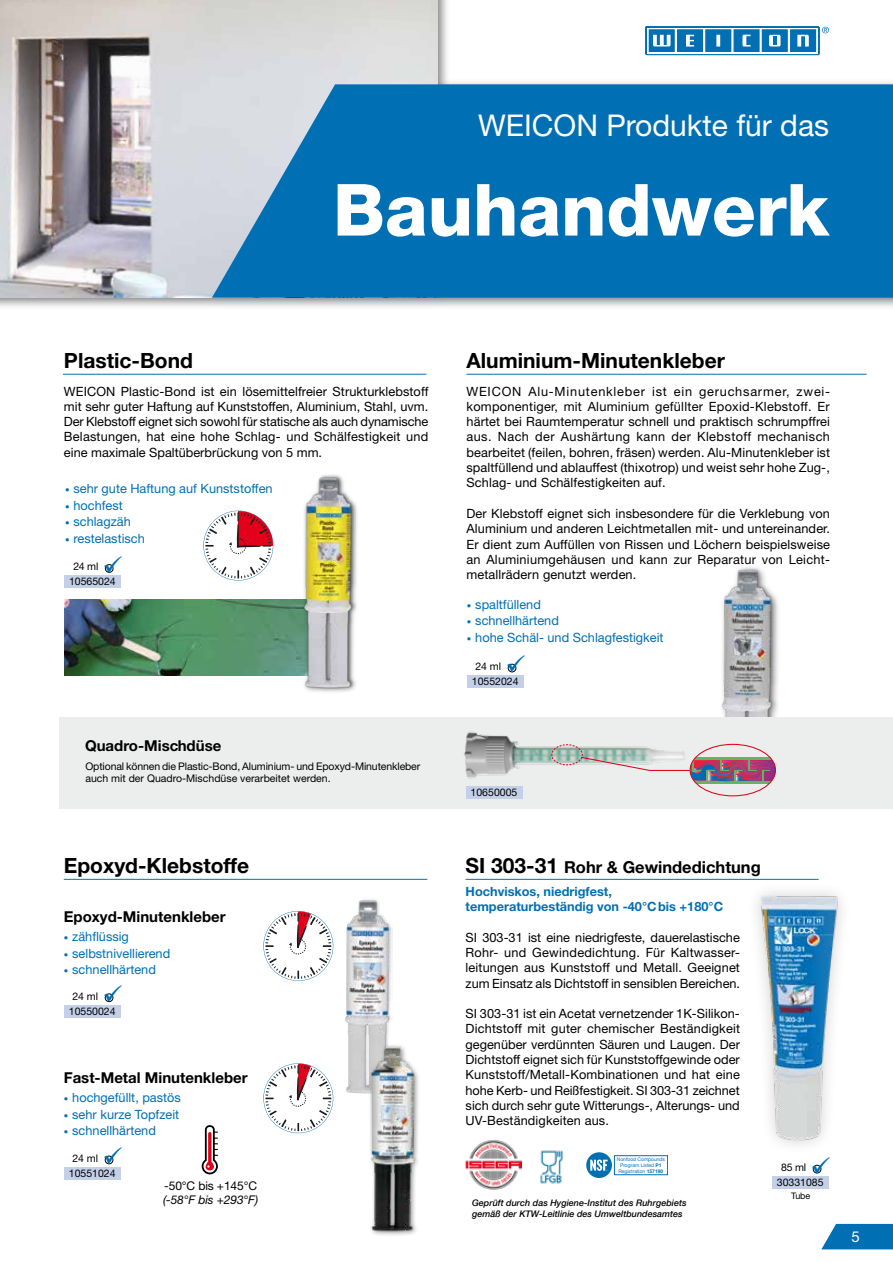
<style>
.page{position:relative;width:893px;height:1263px;background:#fff}
.page>*{position:absolute;margin:0;border:0;box-sizing:border-box;transform-origin:0 0}
.t1{font:800 72px "Helvetica Neue";color:#fff}
.t2{font:30px "Helvetica Neue";color:#fff}
.t3{font:700 21px "Helvetica Neue";color:#000}
.t4{font:700 16.5px "Helvetica Neue";color:#000}
.t5{font:700 15px "Helvetica Neue";color:#000}
.t6{font:700 15px "Helvetica Neue CE";color:#000}
.t7{font:15px "Helvetica Neue";color:#fff}
.t8{font:12.75px/15.3px "Helvetica Neue";letter-spacing:.01em;color:#000;text-align:justify}
.t9{font:12.75px "Helvetica Neue";color:#006fb4}
.t10{font:700 12.75px/15.3px "Helvetica Neue";color:#006fb4}
.t11{font:italic 12px "Helvetica Neue CE";letter-spacing:-.01em;color:#000}
.t12{font:12px "Helvetica Neue";letter-spacing:-.01em;color:#000}
.t13{font:10.5px/12.6px "Helvetica Neue";color:#000}
.t14{font:italic 500 9px/10.5px "Helvetica Neue LT Com";color:#000}
.t15{font:9px "Helvetica Neue";color:#000}
.t16{font:4.95px/6px "Helvetica Neue";color:#006fb4;text-align:center}
.s1{font-size:9px}
.s2{font-size:21px}
.s3{font-weight:700}
</style>
<div class="page">
<svg style="left:821px;top:1224px;width:72px;height:25px;background:#1b7ebc"></svg>
<div style="left:0;top:0;width:893px;height:310px;background:#000;opacity:.5"></div>
<img style="left:0;top:0;width:438px;height:298px">
<svg style="left:212px;top:84px;width:681px;height:214px;background:#1479b8"></svg>
<svg style="left:645px;top:26px;width:184px;height:29px"></svg>
<img style="left:65px;top:600px;width:236px;height:75px">
<hr style="left:63px;top:374px;width:363px;height:1px;background:#006fb4">
<div style="left:301px;top:472px;width:59px;height:223px;background:#000;opacity:.5"></div>
<img style="left:303px;top:474px;width:52px;height:215px">
<svg style="left:203px;top:511px;width:70px;height:69px"></svg>
<div style="left:64px;top:575px;width:57px;height:13px;background:#c3d0e8"></div>
<hr style="left:466px;top:374px;width:401px;height:1px;background:#006fb4">
<div style="left:467px;top:675px;width:57px;height:13px;background:#c3d0e8"></div>
<div style="left:718px;top:564px;width:65px;height:200px;background:#000;opacity:.5"></div>
<img style="left:721px;top:567px;width:55px;height:150px">
<hr style="left:64px;top:879px;width:363px;height:1px;background:#006fb4">
<img style="left:345px;top:899px;width:48px;height:195px">
<div style="left:64px;top:1167px;width:57px;height:13px;background:#c3d0e8"></div>
<svg style="left:263px;top:1063px;width:70px;height:70px"></svg>
<svg style="left:263px;top:911px;width:70px;height:70px"></svg>
<svg style="left:201px;top:1125px;width:17px;height:50px"></svg>
<div style="left:64px;top:1005px;width:57px;height:12px;background:#c3d0e8"></div>
<div style="left:60px;top:717px;width:833px;height:92px;background:#eceded"></div>
<div style="left:465px;top:786px;width:57px;height:13px;background:#c3d0e8"></div>
<img style="left:464px;top:732px;width:87px;height:47px">
<hr style="left:690px;top:781px;width:85px;height:3px;background:#64b367">
<img style="left:551px;top:744px;width:224px;height:39px">
<div style="left:772px;top:1176px;width:57px;height:13px;background:#c3d0e8"></div>
<img style="left:466px;top:1140px;width:38px;height:49px">
<img style="left:487px;top:1142px;width:129px;height:48px">
<div style="left:586px;top:1152px;width:26px;height:26px;background:#006fb4;border-radius:50%"></div>
<svg style="left:590px;top:1159px;width:18px;height:12px"></svg>
<div style="left:614px;top:1155px;width:54px;height:20px;border:1px solid #006fb4"></div>
<hr style="left:466px;top:879px;width:353px;height:1px;background:#006fb4">
<img style="left:729px;top:878px;width:113px;height:267px">
<img style="left:362px;top:1043px;width:56px;height:192px">
<svg style="left:104px;top:564px;width:10px;height:9px"></svg>
<svg style="left:507px;top:663px;width:10px;height:9px"></svg>
<svg style="left:104px;top:1155px;width:10px;height:9px"></svg>
<svg style="left:104px;top:993px;width:10px;height:9px"></svg>
<svg style="left:812px;top:1164px;width:10px;height:9px"></svg>
<h2 class="t2" style="left:478px;top:108px;width:353px">WEICON Produkte für das</h2>
<h1 class="t1" style="left:333px;top:167px;width:498px">Bauhandwerk</h1>
<h3 class="t3" style="left:64px;top:347px;width:131px">Plastic-Bond</h3>
<p class="t8" style="left:64px;top:383px;width:366px">WEICON Plastic-Bond ist ein lösemittelfreier Strukturklebstoff mit sehr guter Haftung auf Kunststoffen, Aluminium, Stahl, uvm.<br>Der Klebstoff eignet sich sowohl für statische als auch dynamische Belastungen, hat eine hohe Schlag- und Schälfestigkeit und eine maximale Spaltüberbrückung von 5 mm.</p>
<p class="t9" style="left:65px;top:481px;width:209px"><span class="s1">•</span> sehr gute Haftung auf Kunststoffen</p>
<p class="t9" style="left:65px;top:498px;width:59px"><span class="s1">•</span> hochfest</p>
<p class="t9" style="left:65px;top:514px;width:67px"><span class="s1">•</span> schlagzäh</p>
<p class="t9" style="left:65px;top:531px;width:81px"><span class="s1">•</span> restelastisch</p>
<p class="t13" style="left:69px;top:575px;width:48px">10565024</p>
<p class="t13" style="left:73px;top:560px;width:27px">24 ml</p>
<p class="t6" style="left:85px;top:736px;width:138px">Quadro-Mischdüse</p>
<p class="t13" style="left:85px;top:759px;width:336px">Optional können die Plastic-Bond, Aluminium- und Epoxyd-Minutenkleber auch mit der Quadro-Mischdüse verarbeitet werden.</p>
<h3 class="t3" style="left:64px;top:852px;width:187px">Epoxyd-Klebstoffe</h3>
<p class="t5" style="left:64px;top:907px;width:163px">Epoxyd-Minutenkleber</p>
<p class="t9" style="left:64px;top:929px;width:67px"><span class="s1">•</span> zähflüssig</p>
<p class="t9" style="left:64px;top:946px;width:108px"><span class="s1">•</span> selbstnivellierend</p>
<p class="t9" style="left:64px;top:962px;width:94px"><span class="s1">•</span> schnellhärtend</p>
<p class="t13" style="left:69px;top:1004px;width:48px">10550024</p>
<p class="t13" style="left:72px;top:989px;width:27px">24 ml</p>
<p class="t5" style="left:64px;top:1068px;width:185px">Fast-Metal Minutenkleber</p>
<p class="t9" style="left:64px;top:1090px;width:119px"><span class="s1">•</span> hochgefüllt, pastös</p>
<p class="t9" style="left:64px;top:1107px;width:117px"><span class="s1">•</span> sehr kurze Topfzeit</p>
<p class="t9" style="left:64px;top:1123px;width:94px"><span class="s1">•</span> schnellhärtend</p>
<p class="t13" style="left:69px;top:1167px;width:48px">10551024</p>
<p class="t13" style="left:72px;top:1152px;width:27px">24 ml</p>
<p class="t12" style="left:164px;top:1178px;width:94px">-50°C bis +145°C</p>
<p class="t11" style="left:163px;top:1193px;width:97px">(-58°F bis +293°F)</p>
<h3 class="t3" style="left:466px;top:347px;width:260px">Aluminium-Minutenkleber</h3>
<p class="t8" style="left:466px;top:383px;width:365px">WEICON Alu-Minutenkleber ist ein geruchsarmer, zwei&shy;komponentiger, mit Aluminium gefüllter Epoxid-Klebstoff. Er härtet bei Raumtemperatur schnell und praktisch schrumpffrei aus. Nach der Aushärtung kann der Klebstoff mechanisch bearbeitet (feilen, bohren, fräsen) werden. Alu-Minutenkleber ist spaltfüllend und ablauffest (thixotrop) und weist sehr hohe Zug-, Schlag- und Schälfestigkeiten auf.</p>
<p class="t8" style="left:466px;top:506px;width:365px">Der Klebstoff eignet sich insbesondere für die Verklebung von Aluminium und anderen Leichtmetallen mit- und untereinander.<br>Er dient zum Auffüllen von Rissen und Löchern beispielsweise an Aluminiumgehäusen und kann zur Reparatur von Leicht&shy;metallrädern genutzt werden.</p>
<p class="t9" style="left:467px;top:597px;width:76px"><span class="s1">•</span> spaltfüllend</p>
<p class="t9" style="left:467px;top:613px;width:94px"><span class="s1">•</span> schnellhärtend</p>
<p class="t9" style="left:467px;top:630px;width:198px"><span class="s1">•</span> hohe Schäl- und Schlagfestigkeit</p>
<p class="t13" style="left:472px;top:675px;width:48px">10552024</p>
<p class="t13" style="left:475px;top:660px;width:27px">24 ml</p>
<p class="t13" style="left:471px;top:786px;width:48px">10650005</p>
<p class="t4" style="left:466px;top:857px;width:297px"><span class="s2">SI 303-31</span> Rohr &amp; Gewindedichtung</p>
<p class="t10" style="left:466px;top:883px;width:259px">Hochviskos, niedrigfest, temperaturbeständig von -40°Cbis +180°C</p>
<p class="t8" style="left:466px;top:929px;width:276px">SI 303-31 ist eine niedrigfeste, dauerelastische Rohr- und Gewindedichtung. Für Kaltwasser&shy;leitungen aus Kunststoff und Metall. Geeignet zum Einsatz als Dichtstoff in sensiblen Bereichen.</p>
<p class="t8" style="left:466px;top:1006px;width:276px">SI 303-31 ist ein Acetat vernetzender 1K-Silikon-Dichtstoff mit guter chemischer Beständigkeit gegenüber verdünnten Säuren und Laugen. Der Dichtstoff eignet sich für Kunststoffgewinde oder Kunststoff/Metall-Kombinationen und hat eine hohe Kerb- und Reißfestigkeit. SI 303-31 zeichnet sich durch sehr gute Witterungs-, Alterungs- und UV-Beständigkeiten aus.</p>
<p class="t16" style="left:617px;top:1156px;width:50px">Nonfood Compounds<br>Program Listed <span class="s3">P1<br></span>Registration <span class="s3">157190</span></p>
<p class="t14" style="left:472px;top:1198px;width:216px">Geprüft durch das Hygiene-Institut des Ruhrgebiets gemäß der KTW-Leitlinie des Umweltbundesamtes</p>
<p class="t13" style="left:781px;top:1161px;width:27px">85 ml</p>
<p class="t13" style="left:777px;top:1176px;width:48px">30331085</p>
<p class="t15" style="left:791px;top:1190px;width:20px">Tube</p>
<p class="t7" style="left:852px;top:1228px;width:10px">5</p>
</div>
